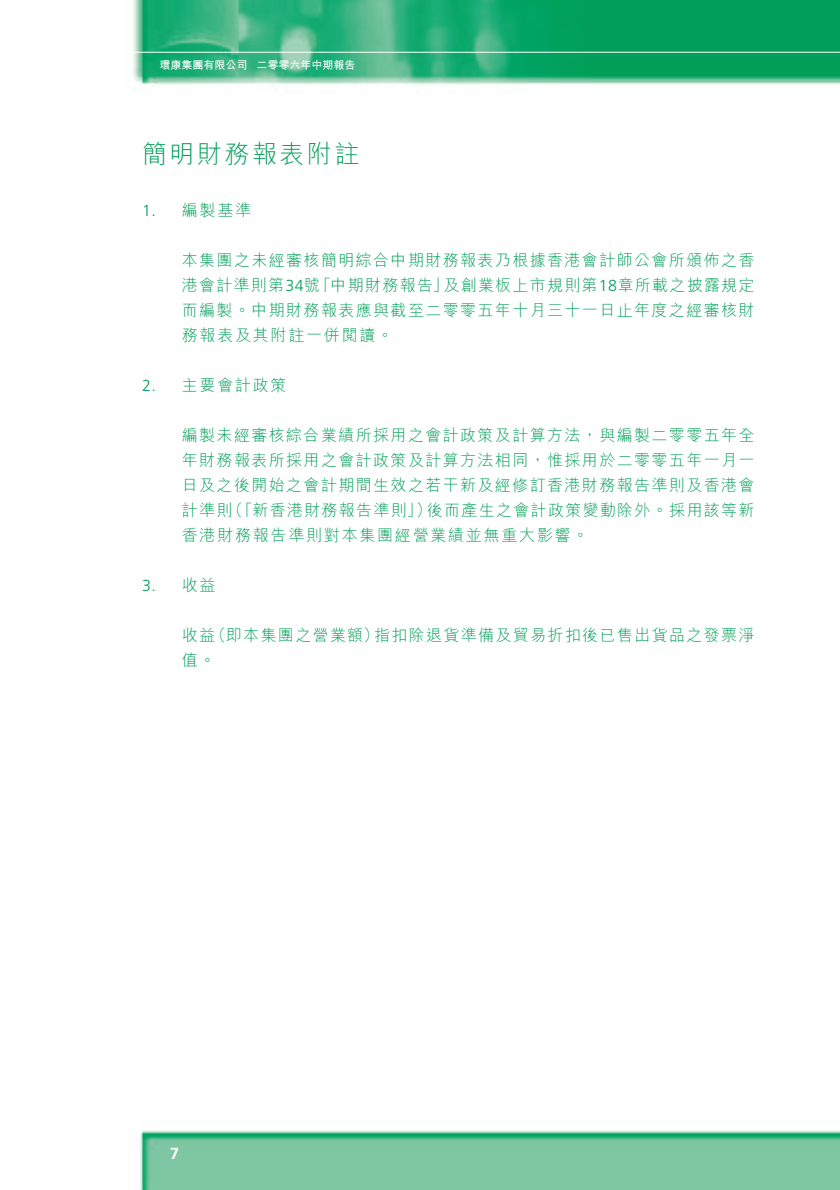
<style>
.page{position:relative;width:840px;height:1190px;background:#fff}
.page>*{position:absolute;margin:0;border:0;box-sizing:border-box;transform-origin:0 0}
.t1{font:300 25px "M Hei";letter-spacing:.1em;color:#009e57}
.t2{font:300 16px/25px "M Hei";letter-spacing:.085em;color:#009e57;text-align:right}
.t3{font:300 16px/25px "M Hei";letter-spacing:.11em;color:#009e57}
.t4{font:300 16px "Frutiger";color:#009e57}
.t5{font:700 16px "Frutiger";color:#fff}
.t6{font:700 11px "M Hei";color:#fff}
.s1{font-family:"Frutiger"}
</style>
<div class="page">
<img style="left:133px;top:0;width:707px;height:1190px">
<hr style="left:6px;top:52px;width:834px;height:1px;background:#fff">
<p class="t6" style="left:159px;top:61px;width:90px">環康集團有限公司</p>
<p class="t6" style="left:257px;top:61px;width:101px">二零零六年中期報告</p>
<h1 class="t1" style="left:142px;top:145px;width:219px">簡明財務報表附註</h1>
<p class="t2" style="left:182px;top:200px;width:71px">編製基準</p>
<p class="t4" style="left:142px;top:204px;width:15px">1.</p>
<p class="t4" style="left:142px;top:379px;width:15px">2.</p>
<p class="t4" style="left:142px;top:579px;width:15px">3.</p>
<p class="t2" style="left:182px;top:250px;width:574px">本集團之未經審核簡明綜合中期財務報表乃根據香港會計師公會所頒佈之香及創業板上市規則第<span class="s1">18</span>章所載之披露規定</p>
<p class="t2" style="left:182px;top:275px;width:574px;text-align:left">港會計準則第<span class="s1">34</span>號<br>而編製。中期財務報表應與截至二零零五年十月三十一日止年度之經審核財務報表及其附註一併閱讀。</p>
<p class="t2" style="left:182px;top:375px;width:106px">主要會計政策</p>
<p class="t2" style="left:315px;top:275px;width:135px">「中期財務報告」</p>
<p class="t2" style="left:182px;top:425px;width:574px">編製未經審核綜合業績所採用之會計政策及計算方法，與編製二零零五年全年財務報表所採用之會計政策及計算方法相同，惟採用於二零零五年一月一日及之後開始之會計期間生效之若干新及經修訂香港財務報告準則及香港會後而產生之會計政策變動除外。採用該等新</p>
<p class="t2" style="left:227px;top:500px;width:206px">（「新香港財務報告準則」）</p>
<p class="t3" style="left:182px;top:500px;width:408px">計準則<br>香港財務報告準則對本集團經營業績並無重大影響。</p>
<p class="t2" style="left:182px;top:575px;width:35px">收益</p>
<p class="t2" style="left:210px;top:625px;width:170px">（即本集團之營業額）</p>
<p class="t2" style="left:374px;top:625px;width:382px">指扣除退貨準備及貿易折扣後已售出貨品之發票淨</p>
<p class="t2" style="left:182px;top:625px;width:35px;text-align:left">收益值。</p>
<p class="t5" style="left:170px;top:1147px;width:10px">7</p>
</div>
